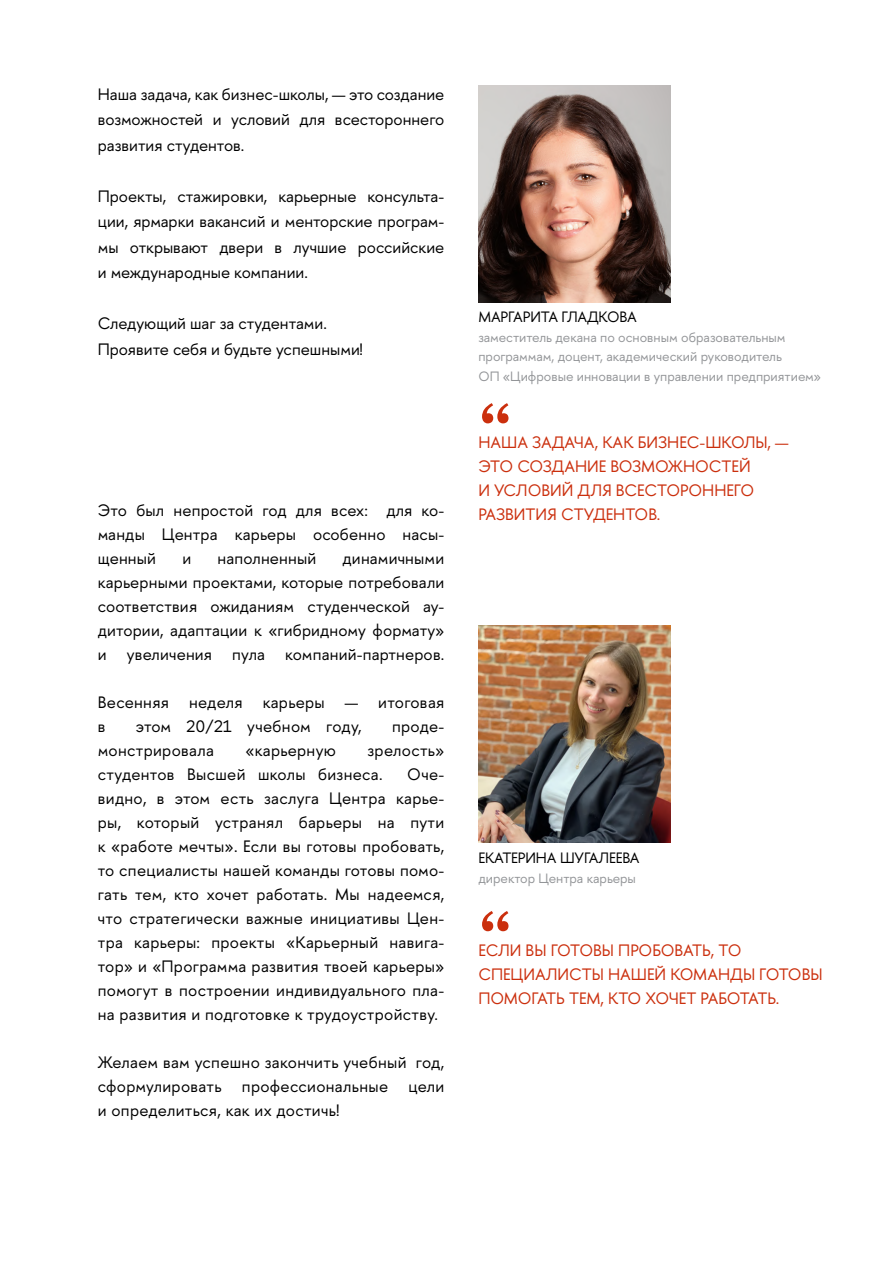
<style>
.page{position:relative;width:893px;height:1263px;background:#fff}
.page>*{position:absolute;margin:0;border:0;box-sizing:border-box;transform-origin:0 0}
.t1{font:63px "Century 751 BT Bold B";color:#cb2f0d}
.t2{font:16.5px/24px "HSE Sans";letter-spacing:.01em;color:#000;text-align:justify}
.t3{font:16.5px/24px "HSE Sans";color:#cb2f0d}
.t4{font:15px "HSE Sans";letter-spacing:-.01em;color:#000}
.t5{font:13.5px/19.5px "HSE Sans";color:#939598}
</style>
<div class="page">
<img style="left:478px;top:625px;width:193px;height:218px">
<img style="left:478px;top:85px;width:193px;height:218px">
<p class="t2" style="left:98px;top:82px;width:348px;line-height:25.5px">Наша задача, как бизнес-школы, — это создание возможностей и условий для всестороннего развития студентов.</p>
<p class="t2" style="left:98px;top:184px;width:348px;line-height:25.5px">Проекты, стажировки, карьерные консульта&shy;ции, ярмарки вакансий и менторские програм&shy;мы открывают двери в лучшие российские и международные компании.</p>
<p class="t2" style="left:98px;top:311px;width:266px;line-height:25.5px">Следующий шаг за студентами.<br>Проявите себя и будьте успешными!</p>
<p class="t4" style="left:478px;top:308px;width:160px">МАРГАРИТА ГЛАДКОВА</p>
<p class="t5" style="left:478px;top:328px;width:344px">заместитель декана по основным образовательным программам, доцент, академический руководитель<br>ОП «Цифровые инновации в управлении предприятием»</p>
<h1 class="t1" style="left:478px;top:388px;width:36px">“</h1>
<p class="t3" style="left:478px;top:430px;width:312px">НАША ЗАДАЧА, КАК БИЗНЕС-ШКОЛЫ, —<br>ЭТО СОЗДАНИЕ ВОЗМОЖНОСТЕЙ<br>И УСЛОВИЙ ДЛЯ ВСЕСТОРОННЕГО<br>РАЗВИТИЯ СТУДЕНТОВ.</p>
<p class="t2" style="left:98px;top:499px;width:348px">Это был непростой год для всех: для ко&shy;манды Центра карьеры особенно насы&shy;щенный</p>
<p class="t2" style="left:182px;top:547px;width:10px">и</p>
<p class="t2" style="left:218px;top:547px;width:100px">наполненный</p>
<p class="t2" style="left:98px;top:547px;width:348px;text-indent:245px">динамичными карьерными проектами, которые потребовали соответствия ожиданиям студенческой ау&shy;дитории, адаптации к «гибридному формату» и увеличения пула компаний-партнеров.</p>
<p class="t2" style="left:98px;top:691px;width:348px">Весенняя неделя карьеры — итоговая в</p>
<p class="t2" style="left:136px;top:715px;width:227px">этом 20/21 учебном году,</p>
<p class="t2" style="left:392px;top:715px;width:54px">проде-</p>
<p class="t2" style="left:98px;top:739px;width:118px">монстрировала</p>
<p class="t2" style="left:245px;top:739px;width:92px">«карьерную</p>
<p class="t2" style="left:98px;top:739px;width:348px;text-indent:270px">зрелость» студентов Высшей школы бизнеса.</p>
<p class="t2" style="left:98px;top:763px;width:348px;text-indent:309px">Оче&shy;видно, в этом есть заслуга Центра карье&shy;ры, который устранял барьеры на пути к «работе мечты». Если вы готовы пробовать, то специалисты нашей команды готовы помо&shy;гать тем, кто хочет работать. Мы надеемся, что стратегически важные инициативы Цен&shy;тра карьеры: проекты «Карьерный навига&shy;тор» и «Программа развития твоей карьеры» помогут в построении индивидуального пла&shy;на развития и подготовке к трудоустройству.</p>
<p class="t2" style="left:98px;top:1051px;width:348px">Желаем вам успешно закончить учебный год, сформулировать профессиональные цели и определиться, как их достичь!</p>
<p class="t4" style="left:478px;top:849px;width:163px">ЕКАТЕРИНА ШУГАЛЕЕВА</p>
<p class="t5" style="left:478px;top:869px;width:159px">директор Центра карьеры</p>
<h1 class="t1" style="left:478px;top:896px;width:36px">“</h1>
<p class="t3" style="left:478px;top:938px;width:346px">ЕСЛИ ВЫ ГОТОВЫ ПРОБОВАТЬ, ТО<br>СПЕЦИАЛИСТЫ НАШЕЙ КОМАНДЫ ГОТОВЫ<br>ПОМОГАТЬ ТЕМ, КТО ХОЧЕТ РАБОТАТЬ.</p>
</div>
